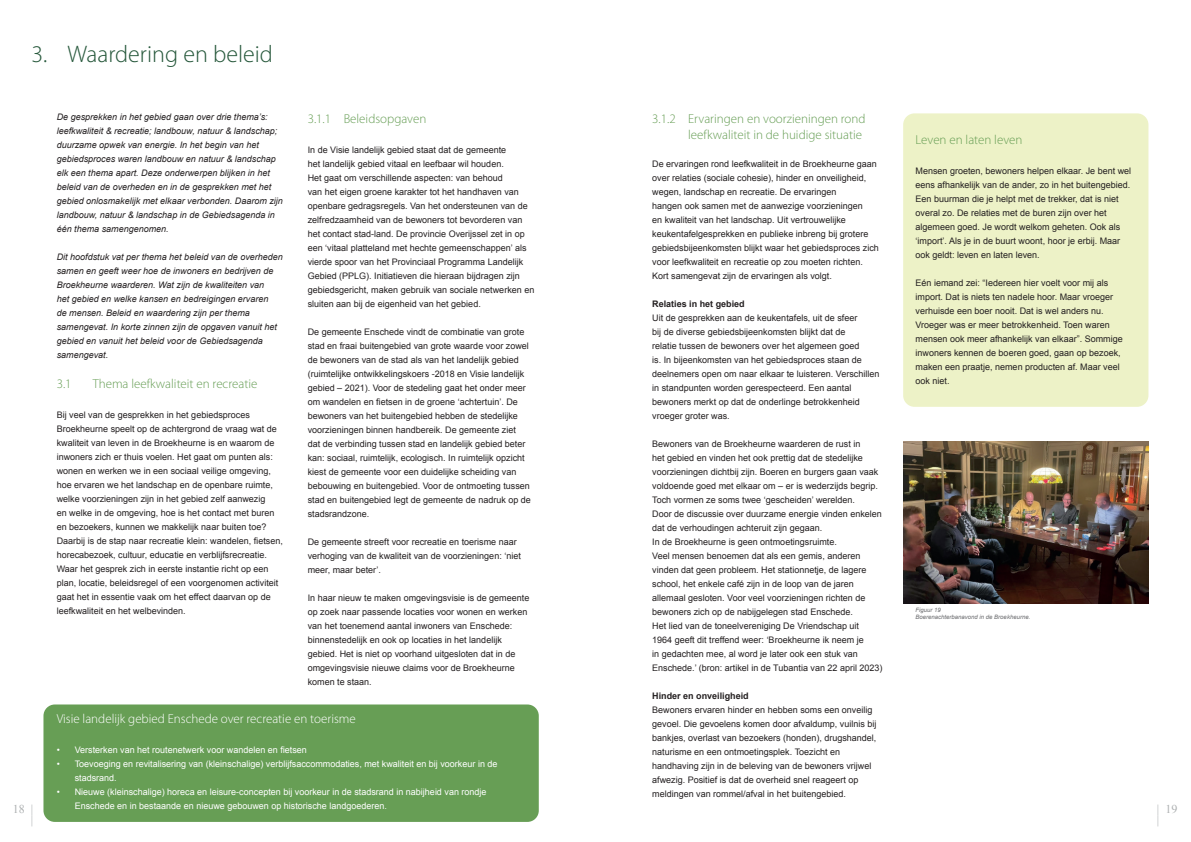
<style>
.page{position:relative;width:1191px;height:842px;background:#fff}
.page>*{position:absolute;margin:0;border:0;box-sizing:border-box;transform-origin:0 0}
.t1{font:300 24px "Myriad Pro";color:#25573a}
.t2{font:300 13px/16px "Myriad Pro";color:#679e55;text-align:right}
.t3{font:300 13px "Myriad Pro";color:#fff}
.t4{font:12px/11px "Times New Roman";color:#aeb1b2;text-align:right}
.t5{font:9px/14px "Arial";color:#231f20}
.t6{font:italic 9px/14px "Arial";color:#231f20}
.t7{font:9px/14px "Arial";color:#fff}
.t8{font:700 9px "Arial";color:#231f20}
.t9{font:italic 6px/7.2px "Arial";color:#6c6d70}
</style>
<div class="page">
<img style="left:903px;top:441px;width:245px;height:163px">
<div style="left:43px;top:704px;width:496px;height:118px;background:#679e55;border-radius:11px"></div>
<div style="left:903px;top:113px;width:245px;height:294px;background:#edf2c7;border-radius:11px"></div>
<h1 class="t1" style="left:32px;top:41px;width:243px">3. Waardering en beleid</h1>
<p class="t6" style="left:57px;top:110px;width:228px">De gesprekken in het gebied gaan over drie thema’s: leefkwaliteit &amp; recreatie; landbouw, natuur &amp; landschap; duurzame opwek van energie. In het begin van het gebiedsproces waren landbouw en natuur &amp; landschap elk een thema apart. Deze onderwerpen blijken in het beleid van de overheden en in de gesprekken met het gebied onlosmakelijk met elkaar verbonden. Daarom zijn landbouw, natuur &amp; landschap in de Gebiedsagenda in één thema samengenomen.</p>
<p class="t6" style="left:57px;top:250px;width:228px">Dit hoofdstuk vat per thema het beleid van de overheden samen en geeft weer hoe de inwoners en bedrijven de Broekheurne waarderen. Wat zijn de kwaliteiten van<br>het gebied en welke kansen en bedreigingen ervaren<br>de mensen. Beleid en waardering zijn per thema samengevat. In korte zinnen zijn de opgaven vanuit het gebied en vanuit het beleid voor de Gebiedsagenda samengevat.</p>
<h2 class="t2" style="left:57px;top:376px;width:16px">3.1</h2>
<h2 class="t2" style="left:93px;top:376px;width:166px">Thema leefkwaliteit en recreatie</h2>
<p class="t5" style="left:57px;top:408px;width:228px">Bij veel van de gesprekken in het gebiedsproces Broekheurne speelt op de achtergrond de vraag wat de kwaliteit van leven in de Broekheurne is en waarom de inwoners zich er thuis voelen. Het gaat om punten als: wonen en werken we in een sociaal veilige omgeving, hoe ervaren we het landschap en de openbare ruimte, welke voorzieningen zijn in het gebied zelf aanwezig<br>en welke in de omgeving, hoe is het contact met buren en bezoekers, kunnen we makkelijk naar buiten toe?<br>Daarbij is de stap naar recreatie klein: wandelen, fietsen, horecabezoek, cultuur, educatie en verblijfsrecreatie.<br>Waar het gesprek zich in eerste instantie richt op een plan, locatie, beleidsregel of een voorgenomen activiteit gaat het in essentie vaak om het effect daarvan op de leefkwaliteit en het welbevinden.</p>
<h2 class="t2" style="left:308px;top:111px;width:120px">3.1.1 Beleidsopgaven</h2>
<p class="t5" style="left:308px;top:143px;width:228px">In de Visie landelijk gebied staat dat de gemeente<br>het landelijk gebied vitaal en leefbaar wil houden.<br>Het gaat om verschillende aspecten: van behoud<br>van het eigen groene karakter tot het handhaven van openbare gedragsregels. Van het ondersteunen van de zelfredzaamheid van de bewoners tot bevorderen van het contact stad-land. De provincie Overijssel zet in op een ‘vitaal platteland met hechte gemeenschappen’ als vierde spoor van het Provinciaal Programma Landelijk Gebied (PPLG). Initiatieven die hieraan bijdragen zijn gebiedsgericht, maken gebruik van sociale netwerken en sluiten aan bij de eigenheid van het gebied.</p>
<p class="t5" style="left:308px;top:325px;width:225px">De gemeente Enschede vindt de combinatie van grote stad en fraai buitengebied van grote waarde voor zowel de bewoners van de stad als van het landelijk gebied (ruimtelijke ontwikkelingskoers -2018 en Visie landelijk gebied – 2021). Voor de stedeling gaat het onder meer om wandelen en fietsen in de groene ‘achtertuin’. De bewoners van het buitengebied hebben de stedelijke voorzieningen binnen handbereik. De gemeente ziet<br>dat de verbinding tussen stad en landelijk gebied beter kan: sociaal, ruimtelijk, ecologisch. In ruimtelijk opzicht kiest de gemeente voor een duidelijke scheiding van bebouwing en buitengebied. Voor de ontmoeting tussen stad en buitengebied legt de gemeente de nadruk op de stadsrandzone.</p>
<p class="t5" style="left:308px;top:535px;width:215px">De gemeente streeft voor recreatie en toerisme naar verhoging van de kwaliteit van de voorzieningen: ‘niet meer, maar beter’.</p>
<p class="t5" style="left:308px;top:591px;width:223px">In haar nieuw te maken omgevingsvisie is de gemeente op zoek naar passende locaties voor wonen en werken van het toenemend aantal inwoners van Enschede: binnenstedelijk en ook op locaties in het landelijk gebied. Het is niet op voorhand uitgesloten dat in de omgevingsvisie nieuwe claims voor de Broekheurne komen te staan.</p>
<h3 class="t4" style="left:13px;top:803px;width:22px">18 | |</h3>
<h2 class="t3" style="left:57px;top:712px;width:301px">Visie landelijk gebied Enschede over recreatie en toerisme</h2>
<p class="t7" style="left:57px;top:743px;width:252px">• Versterken van het routenetwerk voor wandelen en fietsen</p>
<p class="t7" style="left:75px;top:757px;width:424px;text-indent:-18px">• Toevoeging en revitalisering van (kleinschalige) verblijfsaccommodaties, met kwaliteit en bij voorkeur in de stadsrand.</p>
<p class="t7" style="left:75px;top:785px;width:413px;text-indent:-18px">• Nieuwe (kleinschalige) horeca en leisure-concepten bij voorkeur in de stadsrand in nabijheid van rondje<br>Enschede en in bestaande en nieuwe gebouwen op historische landgoederen.</p>
<h2 class="t2" style="left:652px;top:111px;width:215px">3.1.2 Ervaringen en voorzieningen rond leefkwaliteit in de huidige situatie</h2>
<p class="t5" style="left:652px;top:157px;width:228px">De ervaringen rond leefkwaliteit in de Broekheurne gaan over relaties (sociale cohesie), hinder en onveiligheid, wegen, landschap en recreatie. De ervaringen<br>hangen ook samen met de aanwezige voorzieningen<br>en kwaliteit van het landschap. Uit vertrouwelijke keukentafelgesprekken en publieke inbreng bij grotere gebiedsbijeenkomsten blijkt waar het gebiedsproces zich voor leefkwaliteit en recreatie op zou moeten richten.<br>Kort samengevat zijn de ervaringen als volgt.</p>
<p class="t8" style="left:652px;top:298px;width:94px">Relaties in het gebied</p>
<p class="t5" style="left:652px;top:311px;width:229px">Uit de gesprekken aan de keukentafels, uit de sfeer<br>bij de diverse gebiedsbijeenkomsten blijkt dat de<br>relatie tussen de bewoners over het algemeen goed<br>is. In bijeenkomsten van het gebiedsproces staan de deelnemers open om naar elkaar te luisteren. Verschillen in standpunten worden gerespecteerd. Een aantal bewoners merkt op dat de onderlinge betrokkenheid vroeger groter was.</p>
<p class="t5" style="left:652px;top:437px;width:232px">Bewoners van de Broekheurne waarderen de rust in<br>het gebied en vinden het ook prettig dat de stedelijke voorzieningen dichtbij zijn. Boeren en burgers gaan vaak voldoende goed met elkaar om – er is wederzijds begrip.<br>Toch vormen ze soms twee ‘gescheiden’ werelden.<br>Door de discussie over duurzame energie vinden enkelen dat de verhoudingen achteruit zijn gegaan.<br>In de Broekheurne is geen ontmoetingsruimte.<br>Veel mensen benoemen dat als een gemis, anderen vinden dat geen probleem. Het stationnetje, de lagere school, het enkele café zijn in de loop van de jaren allemaal gesloten. Voor veel voorzieningen richten de bewoners zich op de nabijgelegen stad Enschede.<br>Het lied van de toneelvereniging De Vriendschap uit<br>1964 geeft dit treffend weer: ‘Broekheurne ik neem je<br>in gedachten mee, al word je later ook een stuk van Enschede.’ (bron: artikel in de Tubantia van 22 april 2023)</p>
<p class="t8" style="left:652px;top:690px;width:98px">Hinder en onveiligheid</p>
<p class="t5" style="left:652px;top:703px;width:226px">Bewoners ervaren hinder en hebben soms een onveilig gevoel. Die gevoelens komen door afvaldump, vuilnis bij bankjes, overlast van bezoekers (honden), drugshandel, naturisme en een ontmoetingsplek. Toezicht en handhaving zijn in de beleving van de bewoners vrijwel afwezig. Positief is dat de overheid snel reageert op meldingen van rommel/afval in het buitengebied.</p>
<h2 class="t2" style="left:915px;top:132px;width:108px">Leven en laten leven</h2>
<p class="t5" style="left:915px;top:164px;width:217px">Mensen groeten, bewoners helpen elkaar. Je bent wel eens afhankelijk van de ander, zo in het buitengebied.<br>Een buurman die je helpt met de trekker, dat is niet overal zo. De relaties met de buren zijn over het algemeen goed. Je wordt welkom geheten. Ook als ‘import’. Als je in de buurt woont, hoor je erbij. Maar ook geldt: leven en laten leven.</p>
<p class="t5" style="left:915px;top:276px;width:209px">Eén iemand zei: “Iedereen hier voelt voor mij als import. Dat is niets ten nadele hoor. Maar vroeger verhuisde een boer nooit. Dat is wel anders nu.<br>Vroeger was er meer betrokkenheid. Toen waren mensen ook meer afhankelijk van elkaar”. Sommige inwoners kennen de boeren goed, gaan op bezoek, maken een praatje, nemen producten af. Maar veel ook niet.</p>
<p class="t9" style="left:915px;top:607px;width:116px">Figuur 19<br>Boerenachterbanavond in de Broekheurne.</p>
<h3 class="t4" style="left:1157px;top:803px;width:22px;text-align:left">| 19 |</h3>
</div>
